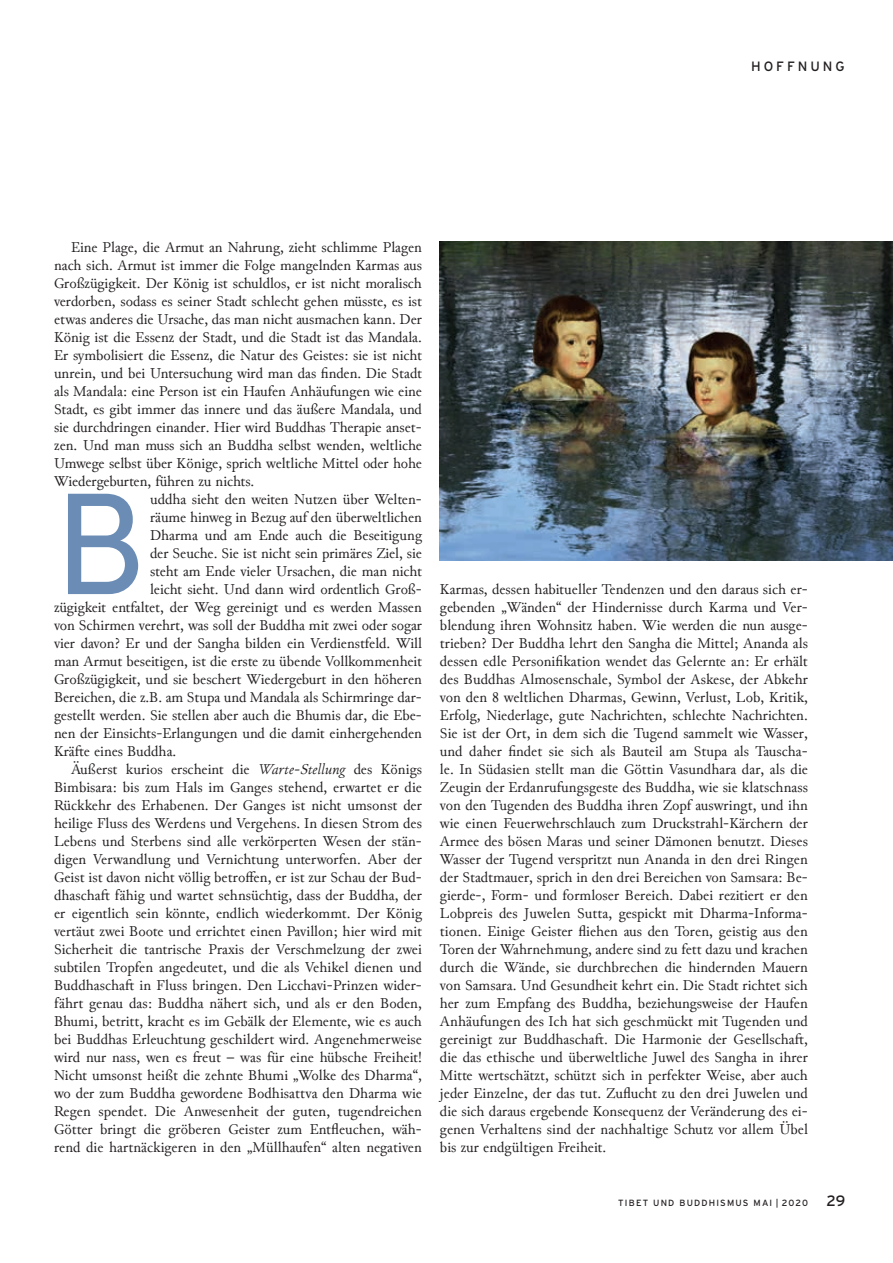
<style>
.page{position:relative;width:893px;height:1263px;background:#fff}
.page>*{position:absolute;margin:0;border:0;box-sizing:border-box;transform-origin:0 0}
.t1{font:145.65px "Sofia Pro";color:#6b8db5}
.t2{font:15px/18px "Junicode";color:#231f20;text-align:justify}
.t3{font:13.5px "Interstate";letter-spacing:.22em;color:#231f20}
.t4{font:9px "Interstate";letter-spacing:.13em;color:#231f20}
.s1{font-style:italic}
.s2{font-size:15px}
</style>
<div class="page">
<img style="left:440px;top:242px;width:453px;height:319px">
<p class="t3" style="left:751px;top:58px;width:95px">HOFFNUNG</p>
<p class="t2" style="left:54px;top:238px;width:369px;text-indent:17px">Eine Plage, die Armut an Nahrung, zieht schlimme Plagen nach sich. Armut ist immer die Folge mangelnden Karmas aus Großzügigkeit. Der König ist schuldlos, er ist nicht moralisch verdorben, sodass es seiner Stadt schlecht gehen müsste, es ist etwas anderes die Ursache, das man nicht ausmachen kann. Der König ist die Essenz der Stadt, und die Stadt ist das Mandala.<br>Er symbolisiert die Essenz, die Natur des Geistes: sie ist nicht unrein, und bei Untersuchung wird man das finden. Die Stadt als Mandala: eine Person ist ein Haufen Anhäufungen wie eine Stadt, es gibt immer das innere und das äußere Mandala, und sie durchdringen einander. Hier wird Buddhas Therapie anset&shy;zen. Und man muss sich an Buddha selbst wenden, weltliche Umwege selbst über Könige, sprich weltliche Mittel oder hohe Wiedergeburten, führen zu nichts.</p>
<h1 class="t1" style="left:54px;top:437px;width:93px">B</h1>
<p class="t2" style="left:150px;top:490px;width:273px">uddha sieht den weiten Nutzen über Welten-</p>
<p class="t2" style="left:150px;top:508px;width:273px">räume hinweg in Bezug auf den überweltlichen</p>
<p class="t2" style="left:150px;top:526px;width:273px">Dharma und am Ende auch die Beseitigung</p>
<p class="t2" style="left:150px;top:544px;width:273px">der Seuche. Sie ist nicht sein primäres Ziel, sie</p>
<p class="t2" style="left:150px;top:562px;width:273px">steht am Ende vieler Ursachen, die man nicht</p>
<p class="t2" style="left:150px;top:580px;width:273px">leicht sieht. Und dann wird ordentlich Groß-</p>
<p class="t2" style="left:54px;top:598px;width:369px">zügigkeit entfaltet, der Weg gereinigt und es werden Massen</p>
<p class="t2" style="left:54px;top:616px;width:369px">von Schirmen verehrt, was soll der Buddha mit zwei oder sogar</p>
<p class="t2" style="left:54px;top:634px;width:369px">vier davon? Er und der Sangha bilden ein Verdienstfeld. Will</p>
<p class="t2" style="left:54px;top:652px;width:369px">man Armut beseitigen, ist die erste zu übende Vollkommenheit</p>
<p class="t2" style="left:54px;top:670px;width:369px">Großzügigkeit, und sie beschert Wiedergeburt in den höheren</p>
<p class="t2" style="left:54px;top:688px;width:369px">Bereichen, die z.B. am Stupa und Mandala als Schirmringe dar-</p>
<p class="t2" style="left:54px;top:706px;width:369px">gestellt werden. Sie stellen aber auch die Bhumis dar, die Ebe-</p>
<p class="t2" style="left:54px;top:724px;width:369px">nen der Einsichts-Erlangungen und die damit einhergehenden</p>
<p class="t2" style="left:54px;top:742px;width:124px">Kräfte eines Buddha.</p>
<p class="t2" style="left:71px;top:760px;width:352px">Äußerst kurios erscheint die <span class="s1">Warte-Stellung</span> des Königs</p>
<p class="t2" style="left:54px;top:778px;width:369px">Bimbisara: bis zum Hals im Ganges stehend, erwartet er die</p>
<p class="t2" style="left:54px;top:796px;width:369px">Rückkehr des Erhabenen. Der Ganges ist nicht umsonst der</p>
<p class="t2" style="left:54px;top:814px;width:369px">heilige Fluss des Werdens und Vergehens. In diesen Strom des</p>
<p class="t2" style="left:54px;top:832px;width:369px">Lebens und Sterbens sind alle verkörperten Wesen der stän-</p>
<p class="t2" style="left:54px;top:850px;width:369px">digen Verwandlung und Vernichtung unterworfen. Aber der</p>
<p class="t2" style="left:54px;top:868px;width:369px">Geist ist davon nicht völlig betroffen, er ist zur Schau der Bud-</p>
<p class="t2" style="left:54px;top:886px;width:369px">dhaschaft fähig und wartet sehnsüchtig, dass der Buddha, der</p>
<p class="t2" style="left:54px;top:904px;width:369px">er eigentlich sein könnte, endlich wiederkommt. Der König</p>
<p class="t2" style="left:54px;top:922px;width:369px">vertäut zwei Boote und errichtet einen Pavillon; hier wird mit</p>
<p class="t2" style="left:54px;top:940px;width:369px">Sicherheit die tantrische Praxis der Verschmelzung der zwei</p>
<p class="t2" style="left:54px;top:958px;width:369px">subtilen Tropfen angedeutet, und die als Vehikel dienen und</p>
<p class="t2" style="left:54px;top:976px;width:369px">Buddhaschaft in Fluss bringen. Den Licchavi-Prinzen wider-</p>
<p class="t2" style="left:54px;top:994px;width:369px">fährt genau das: Buddha nähert sich, und als er den Boden,</p>
<p class="t2" style="left:54px;top:1012px;width:369px">Bhumi, betritt, kracht es im Gebälk der Elemente, wie es auch</p>
<p class="t2" style="left:54px;top:1030px;width:369px">bei Buddhas Erleuchtung geschildert wird. Angenehmerweise</p>
<p class="t2" style="left:54px;top:1048px;width:369px">wird nur nass, wen es freut – was für eine hübsche Freiheit!</p>
<p class="t2" style="left:54px;top:1066px;width:369px">Nicht umsonst heißt die zehnte Bhumi „Wolke des Dharma“,</p>
<p class="t2" style="left:54px;top:1084px;width:369px">wo der zum Buddha gewordene Bodhisattva den Dharma wie</p>
<p class="t2" style="left:54px;top:1102px;width:369px">Regen spendet. Die Anwesenheit der guten, tugendreichen</p>
<p class="t2" style="left:54px;top:1120px;width:369px">Götter bringt die gröberen Geister zum Entfleuchen, wäh-</p>
<p class="t2" style="left:54px;top:1138px;width:369px">rend die hartnäckigeren in den „Müllhaufen“ alten negativen</p>
<p class="t2" style="left:440px;top:580px;width:369px">Karmas, dessen habitueller Tendenzen und den daraus sich er&shy;gebenden „Wänden“ der Hindernisse durch Karma und Ver&shy;blendung ihren Wohnsitz haben. Wie werden die nun ausge&shy;trieben? Der Buddha lehrt den Sangha die Mittel; Ananda als dessen edle Personifikation wendet das Gelernte an: Er erhält des Buddhas Almosenschale, Symbol der Askese, der Abkehr von den 8 weltlichen Dharmas, Gewinn, Verlust, Lob, Kritik, Erfolg, Niederlage, gute Nachrichten, schlechte Nachrichten.<br>Sie ist der Ort, in dem sich die Tugend sammelt wie Wasser, und daher findet sie sich als Bauteil am Stupa als Tauscha&shy;le. In Südasien stellt man die Göttin Vasundhara dar, als die Zeugin der Erdanrufungsgeste des Buddha, wie sie klatschnass von den Tugenden des Buddha ihren Zopf auswringt, und ihn wie einen Feuerwehrschlauch zum Druckstrahl-Kärchern der Armee des bösen Maras und seiner Dämonen benutzt. Dieses Wasser der Tugend verspritzt nun Ananda in den drei Ringen der Stadtmauer, sprich in den drei Bereichen von Samsara: Be&shy;gierde-, Form- und formloser Bereich. Dabei rezitiert er den Lobpreis des Juwelen Sutta, gespickt mit Dharma-Informa&shy;tionen. Einige Geister fliehen aus den Toren, geistig aus den Toren der Wahrnehmung, andere sind zu fett dazu und krachen durch die Wände, sie durchbrechen die hindernden Mauern von Samsara. Und Gesundheit kehrt ein. Die Stadt richtet sich her zum Empfang des Buddha, beziehungsweise der Haufen Anhäufungen des Ich hat sich geschmückt mit Tugenden und gereinigt zur Buddhaschaft. Die Harmonie der Gesellschaft, die das ethische und überweltliche Juwel des Sangha in ihrer Mitte wertschätzt, schützt sich in perfekter Weise, aber auch jeder Einzelne, der das tut. Zuflucht zu den drei Juwelen und die sich daraus ergebende Konsequenz der Veränderung des ei&shy;genen Verhaltens sind der nachhaltige Schutz vor allem Übel bis zur endgültigen Freiheit.</p>
<p class="t4" style="left:618px;top:1198px;width:228px">TIBET UND BUDDHISMUS MAI | 2020 <span class="s2">29</span></p>
</div>
